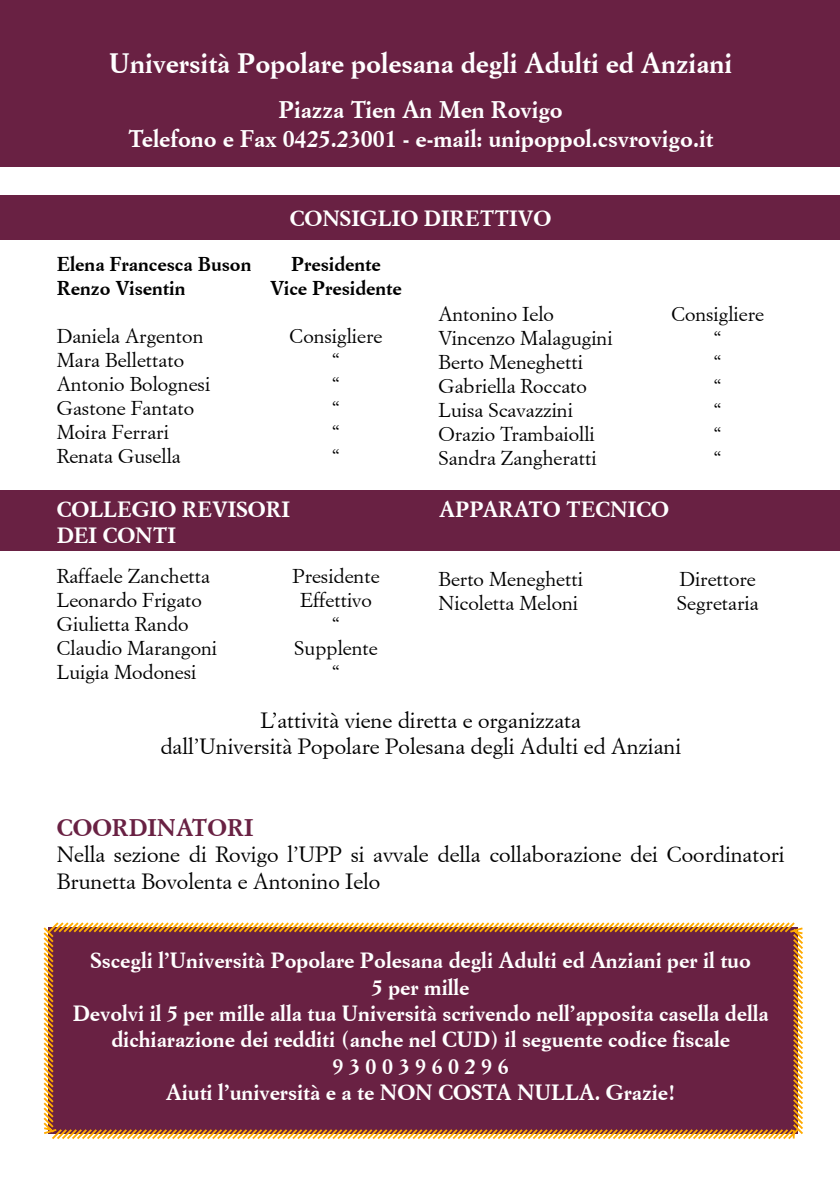
<style>
.page{position:relative;width:840px;height:1191px;background:#fff}
.page>*{position:absolute;margin:0;border:0;box-sizing:border-box;transform-origin:0 0}
.Normale{font:700 28px "Simoncini Garamond";color:#fff}
.Normale-2{font:700 24px "Simoncini Garamond";color:#fff}
.Normale-3{font:700 24px "Simoncini Garamond";color:#692143}
.Normale-4{font:700 22px/26.4px "Simoncini Garamond";color:#fff;text-align:center}
.Normale-5{font:22px/26.4px "Simoncini Garamond";color:#000}
.Normale-6{font:20px/24px "Simoncini Garamond";color:#000}
.Normale-7{font:700 20px/24px "Simoncini Garamond";color:#000}
</style>
<div class="page">
<div style="left:0;top:0;width:839px;height:167px;background:#692143"></div>
<svg style="left:43px;top:922px;width:760px;height:218px;background:#763046"></svg>
<div style="left:0;top:490px;width:839px;height:61px;background:#692143"></div>
<div style="left:0;top:195px;width:839px;height:45px;background:#692143"></div>
<p class="Normale" style="left:109px;top:45px;width:624px">Università Popolare polesana degli Adulti ed Anziani</p>
<p class="Normale-2" style="left:278px;top:95px;width:285px">Piazza Tien An Men Rovigo</p>
<p class="Normale-2" style="left:128px;top:123px;width:586px">Telefono e Fax 0425.23001 - e-mail: unipoppol.csvrovigo.it</p>
<p class="Normale-7" style="left:57px;top:252px;width:196px">Elena Francesca Buson<br>Renzo Visentin</p>
<p class="Normale-6" style="left:57px;top:323px;width:148px">Daniela Argenton</p>
<p class="Normale-6" style="left:57px;top:347px;width:129px">Mara Bellettato</p>
<p class="Normale-6" style="left:57px;top:371px;width:155px">Antonio Bolognesi</p>
<p class="Normale-6" style="left:57px;top:395px;width:139px">Gastone Fantato</p>
<p class="Normale-6" style="left:57px;top:419px;width:125px">Moira Ferrari<br>Renata Gusella</p>
<p class="Normale-4" style="left:289px;top:206px;width:263px">CONSIGLIO DIRETTIVO</p>
<p class="Normale-7" style="left:291px;top:252px;width:91px">Presidente</p>
<p class="Normale-7" style="left:270px;top:276px;width:133px">Vice Presidente</p>
<p class="Normale-6" style="left:289px;top:323px;width:94px">Consigliere</p>
<p class="Normale-6" style="left:331px;top:347px;width:11px">“</p>
<p class="Normale-6" style="left:331px;top:371px;width:11px">“</p>
<p class="Normale-6" style="left:331px;top:395px;width:11px">“</p>
<p class="Normale-6" style="left:331px;top:419px;width:11px">“</p>
<p class="Normale-6" style="left:331px;top:443px;width:11px">“</p>
<p class="Normale-6" style="left:438px;top:302px;width:175px">Antonino Ielo<br>Vincenzo Malagugini<br>Berto Meneghetti</p>
<p class="Normale-6" style="left:438px;top:374px;width:150px">Gabriella Roccato<br>Luisa Scavazzini</p>
<p class="Normale-6" style="left:438px;top:422px;width:159px">Orazio Trambaiolli<br>Sandra Zangheratti</p>
<p class="Normale-6" style="left:671px;top:302px;width:94px">Consigliere</p>
<p class="Normale-6" style="left:712px;top:326px;width:11px">“</p>
<p class="Normale-6" style="left:712px;top:350px;width:11px">“</p>
<p class="Normale-6" style="left:712px;top:374px;width:11px">“</p>
<p class="Normale-6" style="left:712px;top:398px;width:11px">“</p>
<p class="Normale-6" style="left:712px;top:422px;width:11px">“</p>
<p class="Normale-6" style="left:712px;top:446px;width:11px">“</p>
<p class="Normale-4" style="left:57px;top:496px;width:234px">COLLEGIO REVISORI</p>
<p class="Normale-4" style="left:439px;top:496px;width:231px">APPARATO TECNICO</p>
<p class="Normale-4" style="left:57px;top:523px;width:121px">DEI CONTI</p>
<p class="Normale-6" style="left:57px;top:563px;width:155px">Raffaele Zanchetta</p>
<p class="Normale-6" style="left:57px;top:587px;width:147px">Leonardo Frigato</p>
<p class="Normale-6" style="left:57px;top:611px;width:133px">Giulietta Rando</p>
<p class="Normale-6" style="left:57px;top:635px;width:162px">Claudio Marangoni</p>
<p class="Normale-6" style="left:57px;top:659px;width:141px">Luigia Modonesi</p>
<p class="Normale-6" style="left:292px;top:563px;width:89px">Presidente</p>
<p class="Normale-6" style="left:300px;top:587px;width:73px">Effettivo</p>
<p class="Normale-6" style="left:331px;top:611px;width:11px">“</p>
<p class="Normale-6" style="left:294px;top:635px;width:85px">Supplente</p>
<p class="Normale-6" style="left:331px;top:659px;width:11px">“</p>
<p class="Normale-6" style="left:438px;top:566px;width:146px">Berto Meneghetti<br>Nicoletta Meloni</p>
<p class="Normale-6" style="left:679px;top:566px;width:78px">Direttore</p>
<p class="Normale-6" style="left:676px;top:590px;width:83px">Segretaria</p>
<p class="Normale-5" style="left:260px;top:706px;width:321px">L’attività viene diretta e organizzata</p>
<p class="Normale-5" style="left:160px;top:733px;width:522px">dall’Università Popolare Polesana degli Adulti ed Anziani</p>
<p class="Normale-3" style="left:57px;top:812px;width:198px">COORDINATORI</p>
<p class="Normale-5" style="left:57px;top:841px;width:729px">Nella sezione di Rovigo l’UPP si avvale della collaborazione dei Coordinatori<br>Brunetta Bovolenta e Antonino Ielo</p>
<p class="Normale-4" style="left:90px;top:947px;width:661px">Sscegli l’Università Popolare Polesana degli Adulti ed Anziani per il tuo</p>
<p class="Normale-4" style="left:372px;top:974px;width:99px">5 per mille</p>
<p class="Normale-4" style="left:73px;top:1000px;width:697px">Devolvi il 5 per mille alla tua Università scrivendo nell’apposita casella della dichiarazione dei redditi (anche nel CUD) il seguente codice fiscale</p>
<p class="Normale-4" style="left:332px;top:1053px;width:177px">9 3 0 0 3 9 6 0 2 9 6</p>
<p class="Normale-4" style="left:166px;top:1079px;width:511px">Aiuti l’università e a te NON COSTA NULLA. Grazie!</p>
</div>
